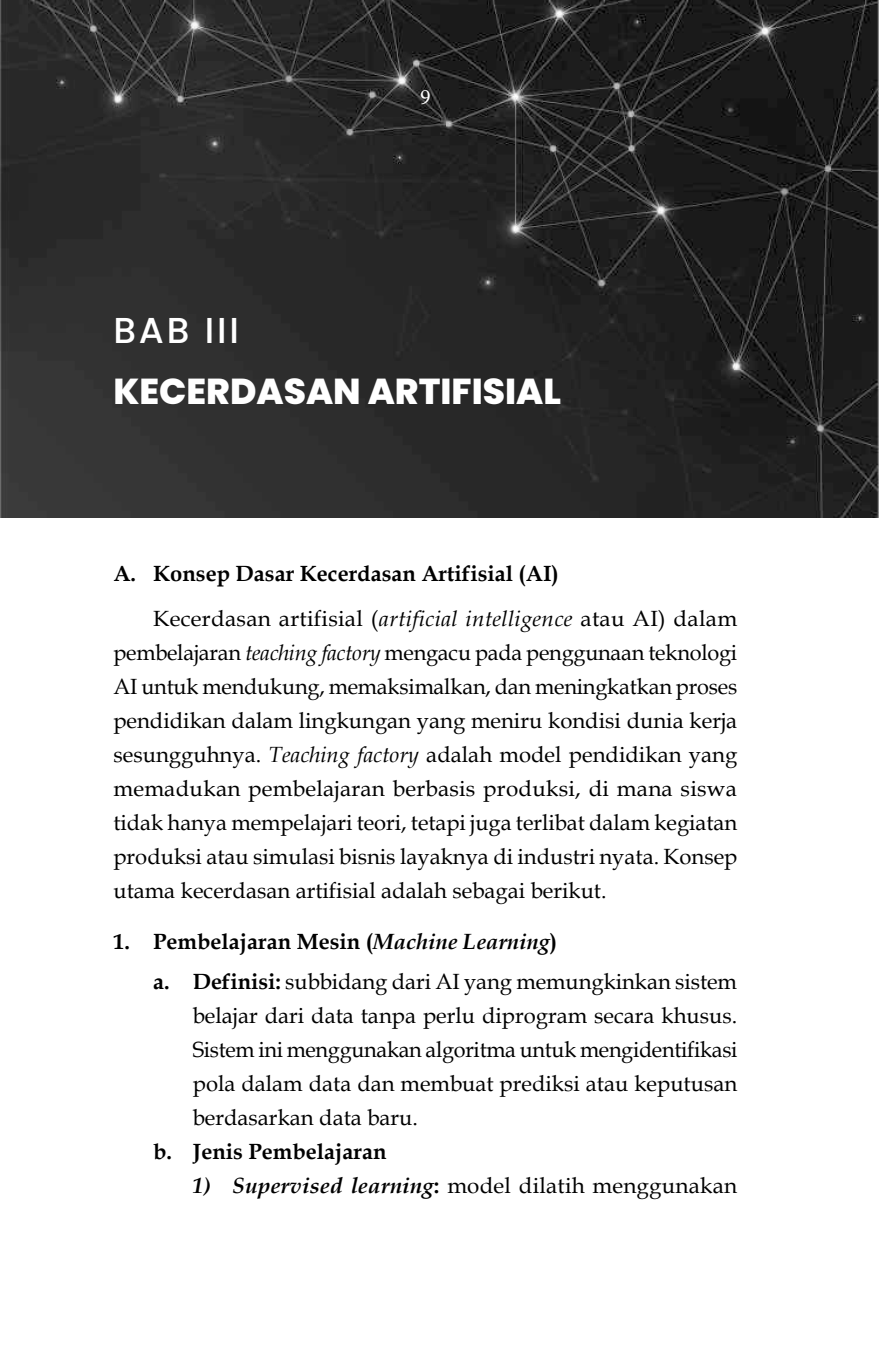
<style>
.page{position:relative;width:879px;height:1361px;background:#fff}
.page>*{position:absolute;margin:0;border:0;box-sizing:border-box;transform-origin:0 0}
.t1{font:800 36px "Poppins";color:#fff}
.t2{font:500 36px "Poppins";letter-spacing:.08em;color:#fff}
.t3{font:22px/34px "Book Antiqua";color:#000;text-align:justify}
.t4{font:700 22px/45.4px "Book Antiqua";color:#000}
.t5{font:22px "Minion Pro";color:#fff}
.s1{font-weight:400}
.s2{font-weight:400;font-style:italic}
.s3{font-style:italic}
.s4{font-weight:700}
.s5{font-weight:700;font-style:italic}
</style>
<div class="page">
<img style="left:0;top:0;width:879px;height:517px">
<p class="t5" style="left:420px;top:82px;width:12px">9</p>
<h1 class="t2" style="left:113px;top:309px;width:127px">BAB III</h1>
<h1 class="t1" style="left:113px;top:371px;width:449px">KECERDASAN ARTIFISIAL</h1>
<p class="t4" style="left:153px;top:550px;width:585px;text-indent:-40px">A. Konsep Dasar Kecerdasan Artifisial (AI)<br><span class="s1">Kecerdasan artifisial (</span><span class="s2">artificial intelligence</span> <span class="s1">atau AI) dalam</span></p>
<p class="t3" style="left:113px;top:635px;width:625px">pembelajaran <span class="s3">teaching factory</span> mengacu pada penggunaan teknologi AI untuk mendukung, memaksimalkan, dan meningkatkan proses pendidikan dalam lingkungan yang meniru kondisi dunia kerja sesungguhnya. <span class="s3">Teaching factory</span> adalah model pendidikan yang memadukan pembelajaran berbasis produksi, di mana siswa tidak hanya mempelajari teori, tetapi juga terlibat dalam kegiatan produksi atau simulasi bisnis layaknya di industri nyata. Konsep utama kecerdasan artifisial adalah sebagai berikut.</p>
<p class="t3" style="left:153px;top:921px;width:585px;line-height:39.6px;text-indent:-40px"><span class="s4">1. Pembelajaran Mesin (</span><span class="s5">Machine Learning</span><span class="s4">)<br>a. Definisi:</span> subbidang dari AI yang memungkinkan sistem</p>
<p class="t3" style="left:193px;top:998px;width:546px">belajar dari data tanpa perlu diprogram secara khusus.<br>Sistem ini menggunakan algoritma untuk mengidentifikasi pola dalam data dan membuat prediksi atau keputusan berdasarkan data baru.</p>
<p class="t4" style="left:153px;top:1128px;width:235px">b. Jenis Pembelajaran</p>
<p class="t3" style="left:193px;top:1168px;width:546px"><span class="s5">1) Supervised learning</span><span class="s4">:</span> model dilatih menggunakan</p>
</div>
